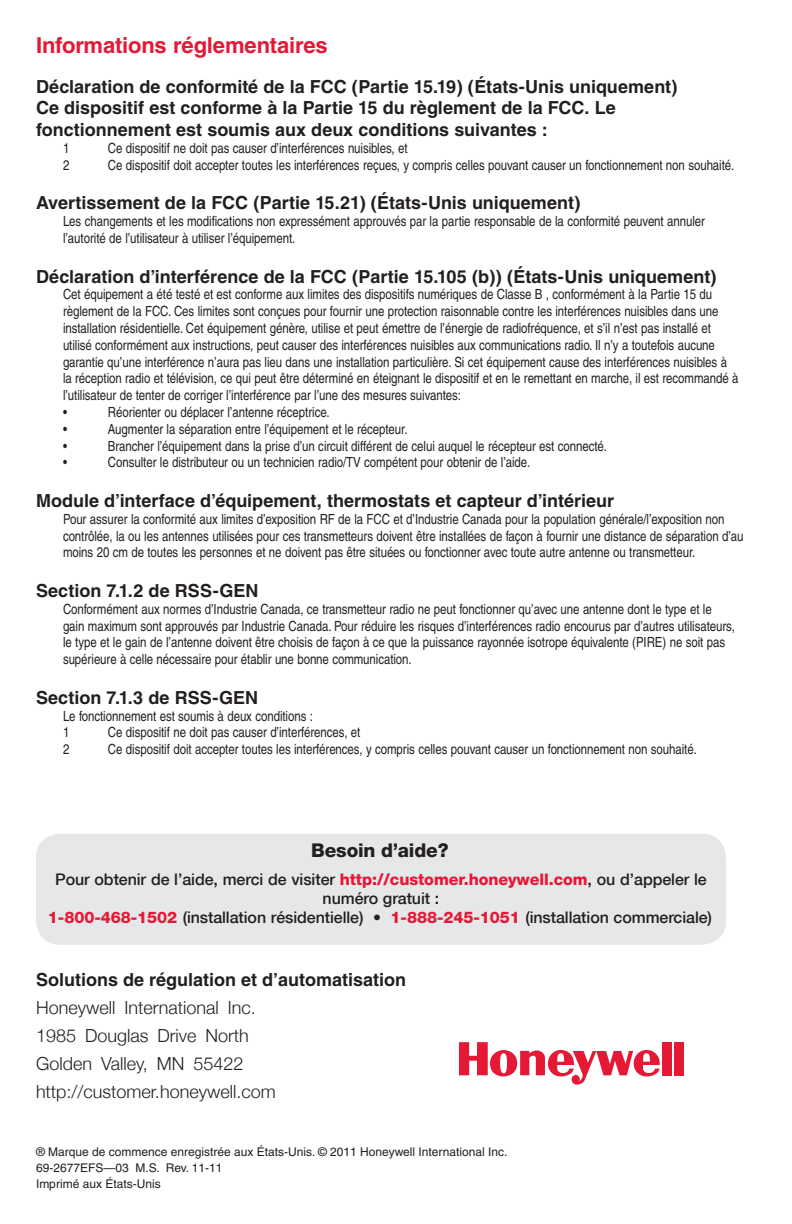
<style>
.page{position:relative;width:792px;height:1224px;background:#fff}
.page>*{position:absolute;margin:0;border:0;box-sizing:border-box;transform-origin:0 0}
.Header_Red{font:700 22px "Helvetica";letter-spacing:-.005em;color:#e51836}
.Box_Text_Header{font:800 19px "Helvetica Neue";letter-spacing:-.01em;color:#231f20}
.Sub-subhead{font:700 18px/21.8px "Helvetica";color:#231f20}
.t1{font:300 18px "Helvetica Neue";color:#231f20}
.Subhead{font:500 16px/19px "Helvetica Neue";letter-spacing:-.005em;color:#231f20;text-align:center}
.Captions{font:condensed 14px/16.8px "Helvetica";letter-spacing:-.005em;color:#231f20}
.Caption_Bullet{font:condensed 14px "Helvetica";letter-spacing:-.005em;color:#231f20}
.t2{font:12px "Helvetica";color:#231f20}
.s1{font-weight:800;color:#e51836}
</style>
<div class="page">
<div style="left:662px;top:1042px;width:9px;height:33px;background:#e51836"></div>
<div style="left:675px;top:1042px;width:9px;height:33px;background:#e51836"></div>
<svg style="left:459px;top:1042px;width:201px;height:43px"></svg>
<div style="left:36px;top:834px;width:690px;height:111px;background:#e6e7e9;border-radius:24px"></div>
<p class="Header_Red" style="left:36px;top:32px;width:293px">Informations réglementaires</p>
<p class="Sub-subhead" style="left:36px;top:75px;width:643px">Déclaration de conformité de la FCC (Partie 15.19) (États-Unis uniquement)<br>Ce dispositif est conforme à la Partie 15 du règlement de la FCC. Le fonctionnement est soumis aux deux conditions suivantes :</p>
<p class="Caption_Bullet" style="left:63px;top:140px;width:8px">1</p>
<p class="Caption_Bullet" style="left:108px;top:140px;width:301px">Ce dispositif ne doit pas causer d’interférences nuisibles, et</p>
<p class="Caption_Bullet" style="left:63px;top:157px;width:8px">2</p>
<p class="Caption_Bullet" style="left:108px;top:157px;width:628px">Ce dispositif doit accepter toutes les interférences reçues, y compris celles pouvant causer un fonctionnement non souhaité.</p>
<p class="Sub-subhead" style="left:36px;top:192px;width:546px">Avertissement de la FCC (Partie 15.21) (États-Unis uniquement)</p>
<p class="Captions" style="left:63px;top:213px;width:643px">Les changements et les modifications non expressément approuvés par la partie responsable de la conformité peuvent annuler l’autorité de l’utilisateur à utiliser l’équipement.</p>
<p class="Sub-subhead" style="left:36px;top:265px;width:682px">Déclaration d’interférence de la FCC (Partie 15.105 (b)) (États-Unis uniquement)</p>
<p class="Captions" style="left:63px;top:286px;width:677px">Cet équipement a été testé et est conforme aux limites des dispositifs numériques de Classe B , conformément à la Partie 15 du règlement de la FCC. Ces limites sont conçues pour fournir une protection raisonnable contre les interférences nuisibles dans une installation résidentielle. Cet équipement génère, utilise et peut émettre de l’énergie de radiofréquence, et s’il n’est pas installé et utilisé conformément aux instructions, peut causer des interférences nuisibles aux communications radio. Il n’y a toutefois aucune garantie qu’une interférence n’aura pas lieu dans une installation particulière. Si cet équipement cause des interférences nuisibles à la réception radio et télévision, ce qui peut être déterminé en éteignant le dispositif et en le remettant en marche, il est recommandé à l’utilisateur de tenter de corriger l’interférence par l’une des mesures suivantes:</p>
<p class="Caption_Bullet" style="left:63px;top:404px;width:6px">•</p>
<p class="Caption_Bullet" style="left:108px;top:404px;width:223px">Réorienter ou déplacer l’antenne réceptrice.</p>
<p class="Caption_Bullet" style="left:63px;top:421px;width:6px">•</p>
<p class="Caption_Bullet" style="left:108px;top:421px;width:301px">Augmenter la séparation entre l’équipement et le récepteur.</p>
<p class="Caption_Bullet" style="left:63px;top:438px;width:6px">•</p>
<p class="Caption_Bullet" style="left:108px;top:438px;width:501px">Brancher l’équipement dans la prise d’un circuit différent de celui auquel le récepteur est connecté.</p>
<p class="Caption_Bullet" style="left:63px;top:454px;width:6px">•</p>
<p class="Caption_Bullet" style="left:108px;top:454px;width:424px">Consulter le distributeur ou un technicien radio/TV compétent pour obtenir de l’aide.</p>
<p class="Sub-subhead" style="left:36px;top:489px;width:580px">Module d’interface d’équipement, thermostats et capteur d’intérieur</p>
<p class="Captions" style="left:63px;top:510px;width:682px">Pour assurer la conformité aux limites d’exposition RF de la FCC et d’Industrie Canada pour la population générale/l’exposition non contrôlée, la ou les antennes utilisées pour ces transmetteurs doivent être installées de façon à fournir une distance de séparation d’au moins 20 cm de toutes les personnes et ne doivent pas être situées ou fonctionner avec toute autre antenne ou transmetteur.</p>
<p class="Sub-subhead" style="left:36px;top:579px;width:224px">Section 7.1.2 de RSS-GEN</p>
<p class="Captions" style="left:63px;top:600px;width:673px">Conformément aux normes d’Industrie Canada, ce transmetteur radio ne peut fonctionner qu’avec une antenne dont le type et le gain maximum sont approuvés par Industrie Canada. Pour réduire les risques d’interférences radio encourus par d’autres utilisateurs, le type et le gain de l’antenne doivent être choisis de façon à ce que la puissance rayonnée isotrope équivalente (PIRE) ne soit pas supérieure à celle nécessaire pour établir une bonne communication.</p>
<p class="Sub-subhead" style="left:36px;top:686px;width:224px">Section 7.1.3 de RSS-GEN</p>
<p class="Captions" style="left:63px;top:707px;width:252px">Le fonctionnement est soumis à deux conditions :</p>
<p class="Caption_Bullet" style="left:63px;top:724px;width:8px">1</p>
<p class="Caption_Bullet" style="left:108px;top:724px;width:254px">Ce dispositif ne doit pas causer d’interférences, et</p>
<p class="Caption_Bullet" style="left:63px;top:741px;width:8px">2</p>
<p class="Caption_Bullet" style="left:108px;top:741px;width:590px">Ce dispositif doit accepter toutes les interférences, y compris celles pouvant causer un fonctionnement non souhaité.</p>
<p class="Box_Text_Header" style="left:311px;top:839px;width:139px">Besoin d’aide?</p>
<p class="Subhead" style="left:48px;top:870px;width:666px">Pour obtenir de l’aide, merci de visiter <span class="s1">http://customer.honeywell.com</span>, ou d’appeler le numéro gratuit :<br><span class="s1">1-800-468-1502</span> (installation résidentielle) • <span class="s1">1-888-245-1051</span> (installation commerciale)</p>
<p class="Sub-subhead" style="left:36px;top:968px;width:372px">Solutions de régulation et d’automatisation</p>
<p class="t1" style="left:36px;top:996px;width:221px">Honeywell International Inc.</p>
<p class="t1" style="left:36px;top:1024px;width:214px">1985 Douglas Drive North</p>
<p class="t1" style="left:36px;top:1052px;width:209px">Golden Valley, MN 55422</p>
<p class="t1" style="left:36px;top:1080px;width:241px">http://customer.honeywell.com</p>
<p class="t2" style="left:36px;top:1145px;width:473px">® Marque de commence enregistrée aux États-Unis. © 2011 Honeywell International Inc.</p>
<p class="t2" style="left:36px;top:1161px;width:188px">69-2677EFS—03 M.S. Rev. 11-11</p>
<p class="t2" style="left:36px;top:1177px;width:126px">Imprimé aux États-Unis</p>
</div>
